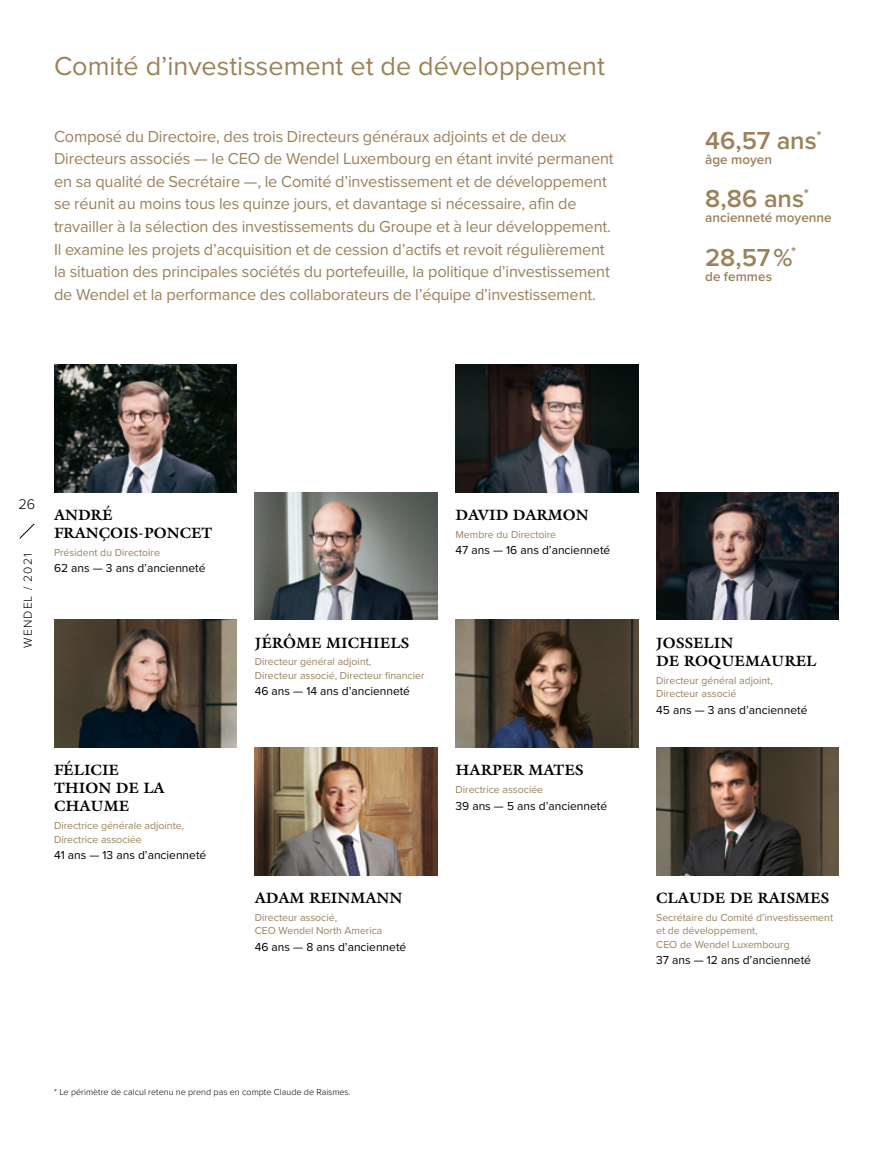
<style>
.page{position:relative;width:893px;height:1149px;background:#fff}
.page>*{position:absolute;margin:0;border:0;box-sizing:border-box;transform-origin:0 0}
.t1{font:27px "Proxima Nova";color:#9b825a}
.t2{font:600 25.5px "Proxima Nova";letter-spacing:-.005em;color:#9b825a}
.t3{font:16.5px/22.5px "Proxima Nova";letter-spacing:-.01em;color:#9b825a}
.t4{font:700 15px/18px "Galliard Std";color:#000}
.t5{font:300 14.55px "Proxima Nova";color:#000}
.t6{font:600 13.5px "Proxima Nova";color:#9b825a}
.t7{font:12px "Proxima Nova";color:#000}
.t8{font:300 12px "Proxima Nova";letter-spacing:.09em;color:#000}
.t9{font:10.5px/13.5px "Proxima Nova";color:#9b825a}
.t10{font:300 9px "Proxima Nova";color:#000}
</style>
<div class="page">
<svg style="left:19px;top:523px;width:16px;height:16px"></svg>
<img style="left:255px;top:492px;width:182px;height:127px">
<img style="left:255px;top:747px;width:182px;height:127px">
<img style="left:54px;top:364px;width:183px;height:128px">
<img style="left:54px;top:619px;width:183px;height:128px">
<img style="left:455px;top:364px;width:183px;height:128px">
<img style="left:455px;top:619px;width:183px;height:128px">
<img style="left:656px;top:492px;width:183px;height:127px">
<img style="left:656px;top:747px;width:183px;height:128px">
<h1 class="t1" style="left:54px;top:46px;width:552px">Comité d’investissement et de développement</h1>
<p class="t3" style="left:54px;top:124px;width:561px">Composé du Directoire, des trois Directeurs généraux adjoints et de deux Directeurs associés — le CEO de Wendel Luxembourg en étant invité permanent en sa qualité de Secrétaire —, le Comité d’investissement et de développement se réunit au moins tous les quinze jours, et davantage si nécessaire, afin de travailler à la sélection des investissements du Groupe et à leur développement.<br>Il examine les projets d’acquisition et de cession d’actifs et revoit régulièrement la situation des principales sociétés du portefeuille, la politique d’investissement de Wendel et la performance des collaborateurs de l’équipe d’investissement.</p>
<h2 class="t2" style="left:705px;top:121px;width:118px">46,57 ans<sup>*</sup></h2>
<p class="t6" style="left:705px;top:149px;width:69px">âge moyen</p>
<h2 class="t2" style="left:705px;top:180px;width:105px">8,86 ans<sup>*</sup></h2>
<p class="t6" style="left:705px;top:208px;width:128px">ancienneté moyenne</p>
<h2 class="t2" style="left:705px;top:238px;width:93px">28,57 %<sup>*</sup></h2>
<p class="t6" style="left:705px;top:266px;width:68px">de femmes</p>
<p class="t5" style="left:19px;top:493px;width:18px">26</p>
<p class="t8" style="left:19px;top:647px;width:96px;rotate:-90deg">WENDEL / 2021</p>
<p class="t4" style="left:54px;top:505px;width:160px">ANDRÉ<br>FRANÇOIS-PONCET</p>
<p class="t9" style="left:54px;top:545px;width:107px">Président du Directoire</p>
<p class="t7" style="left:54px;top:559px;width:153px">62 ans — 3 ans d’ancienneté</p>
<p class="t4" style="left:54px;top:760px;width:112px">FÉLICIE<br>THION DE LA<br>CHAUME</p>
<p class="t9" style="left:54px;top:818px;width:132px">Directrice générale adjointe,<br>Directrice associée</p>
<p class="t7" style="left:54px;top:846px;width:154px">41 ans — 13 ans d’ancienneté</p>
<p class="t4" style="left:255px;top:633px;width:156px">JÉRÔME MICHIELS</p>
<p class="t9" style="left:255px;top:654px;width:171px">Directeur général adjoint,<br>Directeur associé, Directeur financier</p>
<p class="t7" style="left:255px;top:682px;width:157px">46 ans — 14 ans d’ancienneté</p>
<p class="t4" style="left:455px;top:505px;width:135px">DAVID DARMON</p>
<p class="t9" style="left:455px;top:527px;width:102px">Membre du Directoire</p>
<p class="t7" style="left:455px;top:541px;width:156px">47 ans — 16 ans d’ancienneté</p>
<p class="t4" style="left:455px;top:760px;width:130px">HARPER MATES</p>
<p class="t9" style="left:455px;top:782px;width:89px">Directrice associée</p>
<p class="t7" style="left:455px;top:796px;width:153px">39 ans — 5 ans d’ancienneté</p>
<p class="t4" style="left:255px;top:888px;width:149px">ADAM REINMANN</p>
<p class="t9" style="left:255px;top:909px;width:129px">Directeur associé,<br>CEO Wendel North America</p>
<p class="t7" style="left:255px;top:937px;width:153px">46 ans — 8 ans d’ancienneté</p>
<p class="t4" style="left:656px;top:633px;width:162px">JOSSELIN<br>DE ROQUEMAUREL</p>
<p class="t9" style="left:656px;top:672px;width:118px">Directeur général adjoint,<br>Directeur associé</p>
<p class="t7" style="left:656px;top:700px;width:153px">45 ans — 3 ans d’ancienneté</p>
<p class="t4" style="left:656px;top:888px;width:175px">CLAUDE DE RAISMES</p>
<p class="t9" style="left:656px;top:909px;width:178px">Secrétaire du Comité d’investissement et de développement,<br>CEO de Wendel Luxembourg</p>
<p class="t7" style="left:656px;top:951px;width:156px">37 ans — 12 ans d’ancienneté</p>
<p class="t10" style="left:54px;top:1084px;width:298px">* Le périmètre de calcul retenu ne prend pas en compte Claude de Raismes.</p>
</div>
